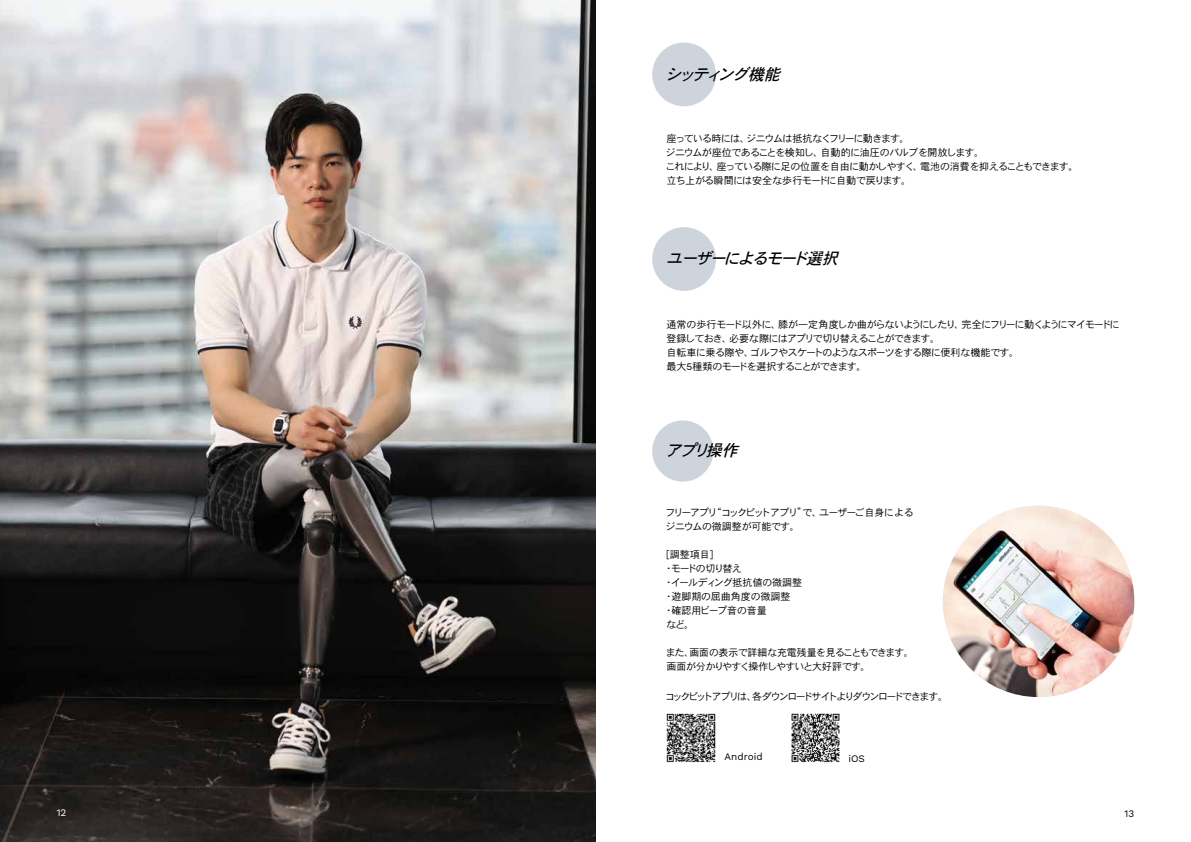
<style>
.page{position:relative;width:1191px;height:842px;background:#fff}
.page>*{position:absolute;margin:0;border:0;box-sizing:border-box;transform-origin:0 0}
.t1{font:italic 16px "DFHS Gothic Std W5";color:#000}
.t2{font:10px/14px "DFHS Gothic Std W3";letter-spacing:-.08em;color:#000}
.t3{font:10px/14px "DFHS Gothic Std W3";letter-spacing:-.015em;color:#000}
.t4{font:10px/14px "DFHS Gothic Std W3";letter-spacing:-.05em;color:#000}
.t5{font:10px/14px "DFHS Gothic Std W3";letter-spacing:-.105em;color:#000}
.t6{font:10px "DFHS Gothic Std W3";letter-spacing:-.17em;color:#000}
.t7{font:10px "Work Sans";letter-spacing:.005em;color:#000}
.t8{font:10px "Work Sans";color:#fff}
.s1{font-family:"Work Sans"}
</style>
<div class="page">
<img style="left:791px;top:713px;width:49px;height:50px">
<img style="left:666px;top:713px;width:50px;height:50px">
<img style="left:942px;top:506px;width:192px;height:191px;border-radius:96px">
<img style="left:0;top:0;width:595px;height:842px">
<div style="left:652px;top:43px;width:64px;height:63px;background:#ced4dc;border-radius:50%"></div>
<div style="left:652px;top:227px;width:64px;height:64px;background:#ced4dc;border-radius:50%"></div>
<div style="left:652px;top:420px;width:61px;height:62px;background:#ced4dc;border-radius:50%"></div>
<p class="t8" style="left:57px;top:805px;width:11px">12</p>
<h1 class="t1" style="left:665px;top:65px;width:121px">シッティング機能</h1>
<p class="t2" style="left:665px;top:131px;width:414px">座っている時には、ジニウムは抵抗なくフリーに動きます。<br>ジニウムが座位であることを検知し、自動的に油圧のバルブを開放します。<br>これにより、座っている際に足の位置を自由に動かしやすく、電池の消費を抑えることもできます。立ち上がる瞬間には安全な歩行モードに自動で戻ります。</p>
<h1 class="t1" style="left:666px;top:250px;width:178px">ユーザーによるモード選択</h1>
<p class="t2" style="left:666px;top:317px;width:455px">通常の歩行モード以外に、膝が一定角度しか曲がらないようにしたり、完全にフリーに動くようにマイモードに登録しておき、必要な際にはアプリで切り替えることができます。<br>自転車に乗る際や、ゴルフやスケートのようなスポーツをする際に便利な機能です。<br>最大<span class="s1">5</span>種類のモードを選択することができます。</p>
<h1 class="t1" style="left:665px;top:442px;width:78px">アプリ操作</h1>
<p class="t5" style="left:665px;top:505px;width:250px">フリーアプリ“コックピットアプリ”で、ユーザーご自身によるジニウムの微調整が可能です。</p>
<p class="t3" style="left:664px;top:547px;width:140px">[調整項目]<br>・モードの切り替え<br>・イールディング抵抗値の微調整・遊脚期の屈曲角度の微調整・確認用ビープ音の音量<br>など。</p>
<p class="t4" style="left:666px;top:645px;width:249px">また、画面の表示で詳細な充電残量を見ることもできます。画面が分かりやすく操作しやすいと大好評です。</p>
<p class="t6" style="left:665px;top:691px;width:284px">コックピットアプリは、各ダウンロードサイトよりダウンロードできます。</p>
<p class="t7" style="left:724px;top:749px;width:40px">Android</p>
<p class="t7" style="left:848px;top:751px;width:18px">iOS</p>
<p class="t7" style="left:1124px;top:806px;width:11px">13</p>
</div>
